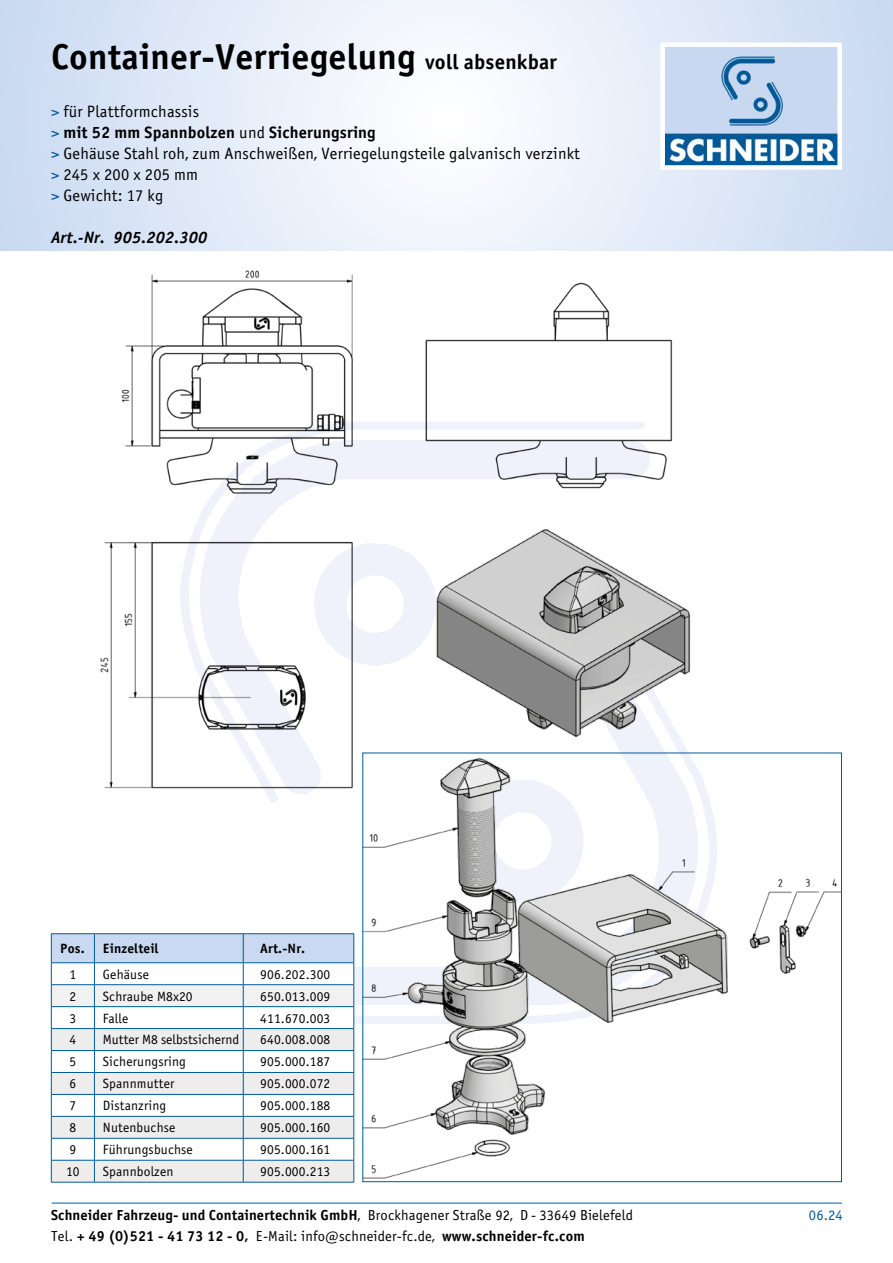
<style>
.page{position:relative;width:893px;height:1263px;background:#fff}
.page>*{position:absolute;margin:0;border:0;box-sizing:border-box;transform-origin:0 0}
.t1{font:36px "Officina Sans Bold ITC";letter-spacing:.01em;color:#000}
.t2{font:16.5px/21px "Officina Sans Book ITC";letter-spacing:.01em;color:#000}
.t3{font:16.5px "Officina Sans Bold ITC";letter-spacing:.01em;color:#000}
.t4{font:italic 16.5px "Officina Sans Bold ITC";letter-spacing:.01em;color:#000}
.t5{font:14.55px "Officina Sans Bold ITC";letter-spacing:.01em;color:#000}
.t6{font:14.55px "Officina Sans Book ITC";color:#005a9a}
.t7{font:13.5px "Officina Sans Book ITC";letter-spacing:.01em;color:#000}
.t8{font:13.5px "Officina Sans Bold ITC";letter-spacing:.01em;color:#000}
.s1{font-size:21px}
.s2{color:#005a9a}
.s3{font-family:"Officina Sans Book ITC";color:#005a9a}
.s4{font-family:"Officina Sans Book ITC"}
</style>
<div class="page">
<svg style="left:0;top:0;width:893px;height:251px"></svg>
<img style="left:665px;top:48px;width:172px;height:117px">
<div style="left:660px;top:43px;width:182px;height:127px;border:4px solid #fff"></div>
<hr style="left:52px;top:1203px;width:790px;height:1px;background:#005a9a">
<hr style="left:51px;top:933px;width:43px;height:1px;background:#005a9a">
<hr style="left:51px;top:1182px;width:43px;height:1px;background:#005a9a">
<hr style="left:94px;top:933px;width:149px;height:1px;background:#005a9a">
<hr style="left:94px;top:1182px;width:149px;height:1px;background:#005a9a">
<hr style="left:243px;top:933px;width:111px;height:1px;background:#005a9a">
<svg style="left:51px;top:934px;width:303px;height:248px"></svg>
<hr style="left:243px;top:1182px;width:111px;height:1px;background:#005a9a">
<img style="left:364px;top:814px;width:476px;height:365px">
<img style="left:100px;top:270px;width:622px;height:544px">
<h1 class="t1" style="left:51px;top:34px;width:507px">Container-Verriegelung <span class="s1">voll absenkbar</span></h1>
<p class="t2" style="left:51px;top:101px;width:150px"><span class="s2">&gt;</span> für Plattformchassis</p>
<p class="t3" style="left:51px;top:122px;width:326px"><span class="s3">&gt;</span> mit 52 mm Spannbolzen <span class="s4">und</span> Sicherungsring</p>
<p class="t2" style="left:51px;top:143px;width:531px"><span class="s2">&gt;</span> Gehäuse Stahl roh, zum Anschweißen, Verriegelungsteile galvanisch verzinkt <span class="s2">&gt;</span> 245 x 200 x 205 mm<br><span class="s2">&gt;</span> Gewicht: 17 kg</p>
<p class="t4" style="left:51px;top:227px;width:158px">Art.-Nr. 905.202.300</p>
<p class="t8" style="left:60px;top:940px;width:26px">Pos.</p>
<p class="t8" style="left:103px;top:940px;width:57px">Einzelteil</p>
<p class="t8" style="left:260px;top:940px;width:46px">Art.-Nr.</p>
<p class="t7" style="left:70px;top:966px;width:8px">1</p>
<p class="t7" style="left:103px;top:966px;width:48px">Gehäuse</p>
<p class="t7" style="left:260px;top:966px;width:72px">906.202.300</p>
<p class="t7" style="left:70px;top:988px;width:8px">2</p>
<p class="t7" style="left:103px;top:988px;width:91px">Schraube M8x20</p>
<p class="t7" style="left:260px;top:988px;width:72px">650.013.009</p>
<p class="t7" style="left:70px;top:1010px;width:8px">3</p>
<p class="t7" style="left:103px;top:1010px;width:27px">Falle</p>
<p class="t7" style="left:260px;top:1010px;width:72px">411.670.003</p>
<p class="t7" style="left:70px;top:1032px;width:8px">4</p>
<p class="t7" style="left:103px;top:1032px;width:138px">Mutter M8 selbstsichernd</p>
<p class="t7" style="left:260px;top:1032px;width:72px">640.008.008</p>
<p class="t7" style="left:70px;top:1054px;width:8px">5</p>
<p class="t7" style="left:103px;top:1054px;width:85px">Sicherungsring</p>
<p class="t7" style="left:260px;top:1054px;width:72px">905.000.187</p>
<p class="t7" style="left:70px;top:1076px;width:8px">6</p>
<p class="t7" style="left:103px;top:1076px;width:73px">Spannmutter</p>
<p class="t7" style="left:260px;top:1076px;width:72px">905.000.072</p>
<p class="t7" style="left:70px;top:1098px;width:8px">7</p>
<p class="t7" style="left:103px;top:1098px;width:65px">Distanzring</p>
<p class="t7" style="left:260px;top:1098px;width:72px">905.000.188</p>
<p class="t7" style="left:70px;top:1120px;width:8px">8</p>
<p class="t7" style="left:103px;top:1120px;width:74px">Nutenbuchse</p>
<p class="t7" style="left:260px;top:1120px;width:72px">905.000.160</p>
<p class="t7" style="left:70px;top:1142px;width:8px">9</p>
<p class="t7" style="left:103px;top:1142px;width:91px">Führungsbuchse</p>
<p class="t7" style="left:260px;top:1142px;width:72px">905.000.161</p>
<p class="t7" style="left:66px;top:1164px;width:15px">10</p>
<p class="t7" style="left:103px;top:1164px;width:72px">Spannbolzen</p>
<p class="t7" style="left:260px;top:1164px;width:72px">905.000.213</p>
<p class="t5" style="left:51px;top:1206px;width:583px">Schneider Fahrzeug- und Containertechnik GmbH<span class="s4">, Brockhagener Straße 92, D - 33649 Bielefeld</span></p>
<p class="t6" style="left:809px;top:1206px;width:35px">06.24</p>
<p class="t5" style="left:51px;top:1227px;width:535px"><span class="s4">Tel.</span> + 49 (0)521 - 41 73 12 - 0, <span class="s4">E-Mail: info@schneider-fc.de,</span> www.schneider-fc.com</p>
</div>
